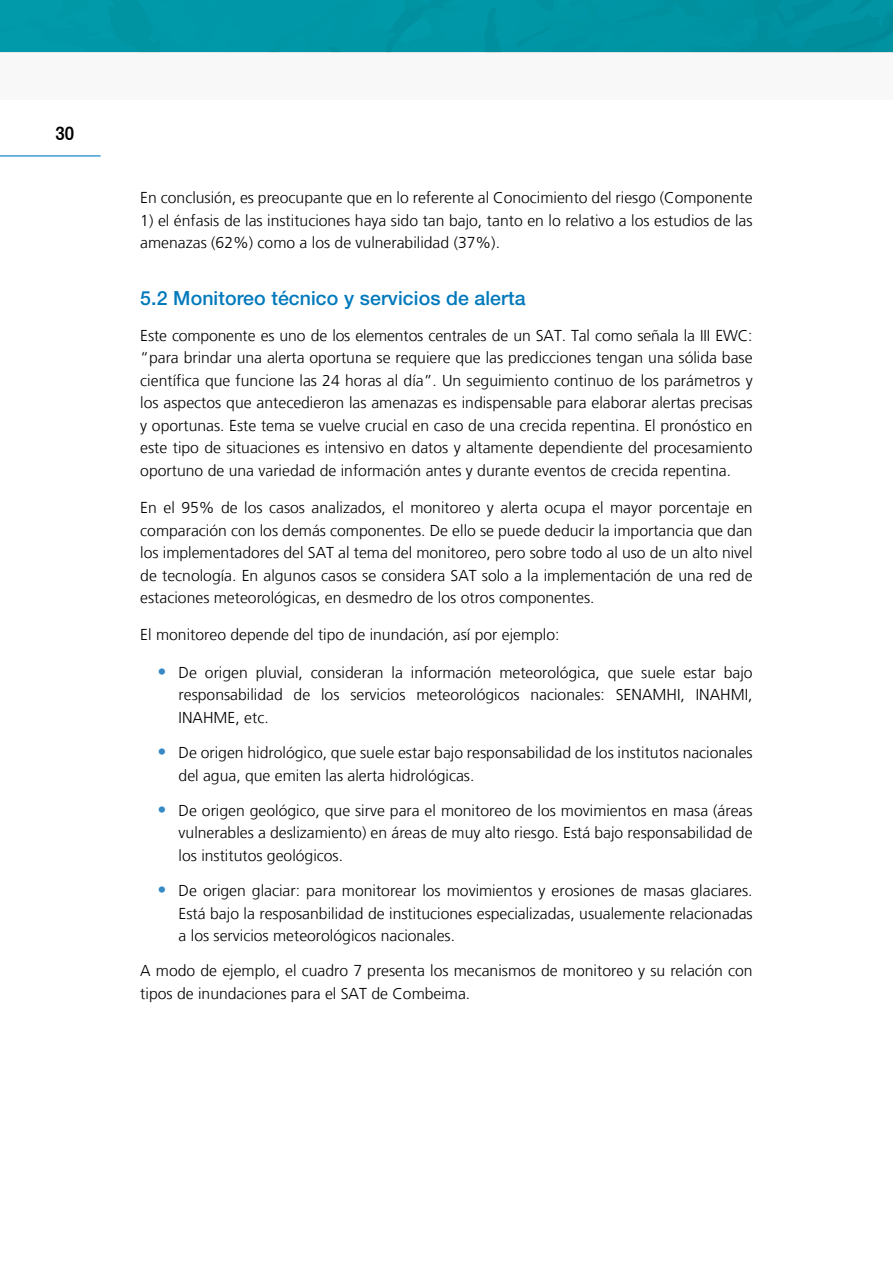
<style>
.page{position:relative;width:893px;height:1263px;background:#fff}
.page>*{position:absolute;margin:0;border:0;box-sizing:border-box;transform-origin:0 0}
.t1{font:500 19.5px "Helvetica Neue";letter-spacing:.005em;color:#0079bc}
.t2{font:500 condensed 19.5px "Helvetica 67";color:#000}
.t3{font:300 15.75px/22.5px "Frutiger LT";color:#000;text-align:justify}
.s1{font-size:18px;color:#3789c5}
</style>
<div class="page">
<div style="left:0;top:52px;width:893px;height:48px;background:#f8f8f8"></div>
<hr style="left:0;top:155px;width:101px;height:1px;background:#0079bc">
<div style="left:0;top:0;width:893px;height:52px;background:#0096a6"></div>
<p class="t2" style="left:55px;top:121px;width:20px">30</p>
<p class="t3" style="left:140px;top:187px;width:614px">En conclusión, es preocupante que en lo referente al Conocimiento del riesgo (Componente</p>
<p class="t3" style="left:140px;top:209px;width:614px">1) el énfasis de las instituciones haya sido tan bajo, tanto en lo relativo a los estudios de las amenazas (62%) como a los de vulnerabilidad (37%).</p>
<p class="t1" style="left:140px;top:287px;width:387px">5.2 Monitoreo técnico y servicios de alerta</p>
<p class="t3" style="left:140px;top:324px;width:614px">Este componente es uno de los elementos centrales de un SAT. Tal como señala la III EWC: “para brindar una alerta oportuna se requiere que las predicciones tengan una sólida base científica que funcione las 24 horas al día”. Un seguimiento continuo de los parámetros y los aspectos que antecedieron las amenazas es indispensable para elaborar alertas precisas y oportunas. Este tema se vuelve crucial en caso de una crecida repentina. El pronóstico en este tipo de situaciones es intensivo en datos y altamente dependiente del procesamiento oportuno de una variedad de información antes y durante eventos de crecida repentina.</p>
<p class="t3" style="left:140px;top:497px;width:614px">En el 95% de los casos analizados, el monitoreo y alerta ocupa el mayor porcentaje en comparación con los demás componentes. De ello se puede deducir la importancia que dan los implementadores del SAT al tema del monitoreo, pero sobre todo al uso de un alto nivel de tecnología. En algunos casos se considera SAT solo a la implementación de una red de estaciones meteorológicas, en desmedro de los otros componentes.</p>
<p class="t3" style="left:140px;top:624px;width:421px">El monitoreo depende del tipo de inundación, así por ejemplo:</p>
<p class="t3" style="left:179px;top:661px;width:576px;text-indent:-21px"><span class="s1">•</span> De origen pluvial, consideran la información meteorológica, que suele estar bajo responsabilidad de los servicios meteorológicos nacionales: SENAMHI, INAHMI, INAHME, etc.</p>
<p class="t3" style="left:179px;top:741px;width:576px;text-indent:-21px"><span class="s1">•</span> De origen hidrológico, que suele estar bajo responsabilidad de los institutos nacionales del agua, que emiten las alerta hidrológicas.</p>
<p class="t3" style="left:179px;top:799px;width:576px;text-indent:-21px"><span class="s1">•</span> De origen geológico, que sirve para el monitoreo de los movimientos en masa (áreas vulnerables a deslizamiento) en áreas de muy alto riesgo. Está bajo responsabilidad de los institutos geológicos.</p>
<p class="t3" style="left:179px;top:880px;width:576px;text-indent:-21px"><span class="s1">•</span> De origen glaciar: para monitorear los movimientos y erosiones de masas glaciares.<br>Está bajo la resposanbilidad de instituciones especializadas, usualemente relacionadas a los servicios meteorológicos nacionales.</p>
<p class="t3" style="left:140px;top:960px;width:614px">A modo de ejemplo, el cuadro 7 presenta los mecanismos de monitoreo y su relación con tipos de inundaciones para el SAT de Combeima.</p>
</div>
